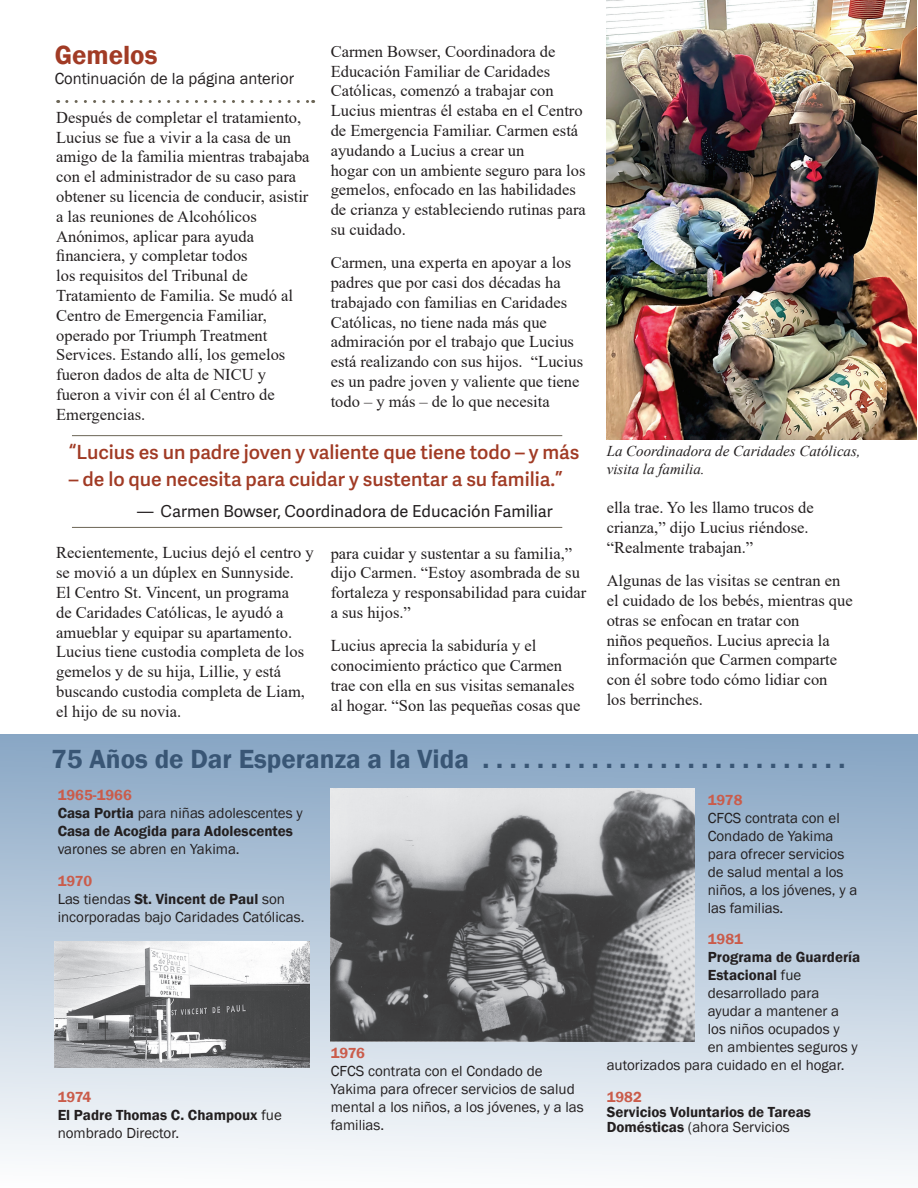
<style>
.page{position:relative;width:918px;height:1188px;background:#fff}
.page>*{position:absolute;margin:0;border:0;box-sizing:border-box;transform-origin:0 0}
.t1{font:600 27px "Franklin Gothic";color:#395675}
.t2{font:600 27px "Franklin Gothic";color:#a13b25}
.t3{font:600 19.5px "Adelle Sans";color:#a13b25}
.t4{font:16.5px/19.8px "Times New Roman";color:#231f20}
.t5{font:16.5px "Adelle Sans";color:#231f20}
.t6{font:16.5px "Franklin Gothic";color:#231f20}
.t7{font:15px/18px "Franklin Gothic";color:#231f20}
.t8{font:600 15px/18px "Franklin Gothic";color:#231f20}
.t9{font:italic 15px/18px "Times New Roman";color:#231f20}
.t10{font:600 15px "Franklin Gothic";color:#ca5c4b}
.s1{color:#ca5c4b}
.s2{font-weight:400}
.s3{font-weight:600;color:#ca5c4b}
.s4{font-weight:600}
</style>
<div class="page">
<div style="left:0;top:734px;width:918px;height:454px;background:linear-gradient(to bottom,#86a5c3,#fbfbfc)"></div>
<img style="left:331px;top:788px;width:363px;height:253px">
<img style="left:55px;top:942px;width:255px;height:125px">
<svg style="left:67px;top:100px;width:247px;height:3px"></svg>
<img style="left:607px;top:1px;width:309px;height:438px">
<hr style="left:72px;top:527px;width:490px;height:1px;background:#6b6556">
<hr style="left:72px;top:435px;width:490px;height:1px;background:#6b6556">
<h1 class="t2" style="left:55px;top:39px;width:104px">Gemelos</h1>
<p class="t6" style="left:55px;top:68px;width:241px">Continuación de la página anterior</p>
<p class="t4" style="left:56px;top:107px;width:255px">Después de completar el tratamiento,<br>Lucius se fue a vivir a la casa de un amigo de la familia mientras trabajaba con el administrador de su caso para obtener su licencia de conducir, asistir a las reuniones de Alcohólicos<br>Anónimos, aplicar para ayuda financiera, y completar todos<br>los requisitos del Tribunal de<br>Tratamiento de Familia. Se mudó al<br>Centro de Emergencia Familiar, operado por Triumph Treatment<br>Services. Estando allí, los gemelos fueron dados de alta de NICU y fueron a vivir con él al Centro de<br>Emergencias.</p>
<p class="t4" style="left:331px;top:41px;width:257px">Carmen Bowser, Coordinadora de<br>Educación Familiar de Caridades<br>Católicas, comenzó a trabajar con<br>Lucius mientras él estaba en el Centro de Emergencia Familiar. Carmen está ayudando a Lucius a crear un<br>hogar con un ambiente seguro para los gemelos, enfocado en las habilidades de crianza y estableciendo rutinas para su cuidado.</p>
<p class="t4" style="left:331px;top:252px;width:254px">Carmen, una experta en apoyar a los padres que por casi dos décadas ha trabajado con familias en Caridades Católicas, no tiene nada más que admiración por el trabajo que Lucius está realizando con sus hijos. “Lucius es un padre joven y valiente que tiene todo – y más – de lo que necesita</p>
<p class="t3" style="left:69px;top:438px;width:512px">“Lucius es un padre joven y valiente que tiene todo – y más</p>
<p class="t3" style="left:69px;top:465px;width:495px">– de lo que necesita para cuidar y sustentar a su familia.”</p>
<p class="t5" style="left:137px;top:500px;width:417px">— Carmen Bowser, Coordinadora de Educación Familiar</p>
<p class="t4" style="left:56px;top:542px;width:259px">Recientemente, Lucius dejó el centro y se movió a un dúplex en Sunnyside.<br>El Centro St. Vincent, un programa<br>de Caridades Católicas, le ayudó a amueblar y equipar su apartamento.<br>Lucius tiene custodia completa de los gemelos y de su hija, Lillie, y está buscando custodia completa de Liam, el hijo de su novia.</p>
<p class="t4" style="left:331px;top:543px;width:257px">para cuidar y sustentar a su familia,” dijo Carmen. “Estoy asombrada de su fortaleza y responsabilidad para cuidar a sus hijos.”</p>
<p class="t4" style="left:331px;top:635px;width:251px">Lucius aprecia la sabiduría y el conocimiento práctico que Carmen trae con ella en sus visitas semanales al hogar. “Son las pequeñas cosas que</p>
<p class="t9" style="left:607px;top:442px;width:256px">La Coordinadora de Caridades Católicas, visita la familia.</p>
<p class="t4" style="left:607px;top:497px;width:209px">ella trae. Yo les llamo trucos de crianza,” dijo Lucius riéndose. “Realmente trabajan.”</p>
<p class="t4" style="left:607px;top:570px;width:248px">Algunas de las visitas se centran en el cuidado de los bebés, mientras que otras se enfocan en tratar con<br>niños pequeños. Lucius aprecia la información que Carmen comparte con él sobre todo cómo lidiar con<br>los berrinches.</p>
<h1 class="t1" style="left:51px;top:743px;width:796px">75 Años de Dar Esperanza a la Vida . . . . . . . . . . . . . . . . . . . . . . . . . . .</h1>
<p class="t8" style="left:58px;top:786px;width:247px"><span class="s1">1965-1966<br></span>Casa Portia <span class="s2">para niñas adolescentes y<br></span>Casa de Acogida para Adolescentes</p>
<p class="t7" style="left:58px;top:841px;width:184px">varones se abren en Yakima.</p>
<p class="t7" style="left:58px;top:872px;width:248px"><span class="s3">1970<br></span>Las tiendas <span class="s4">St. Vincent de Paul</span> son incorporadas bajo Caridades Católicas.</p>
<p class="t8" style="left:58px;top:1088px;width:226px"><span class="s1">1974<br></span>El Padre Thomas C. Champoux <span class="s2">fue nombrado Director.</span></p>
<p class="t10" style="left:331px;top:1044px;width:36px">1976</p>
<p class="t7" style="left:331px;top:1063px;width:255px">CFCS contrata con el Condado de<br>Yakima para ofrecer servicios de salud mental a los niños, a los jóvenes, y a las familias.</p>
<p class="t10" style="left:708px;top:791px;width:36px">1978</p>
<p class="t7" style="left:708px;top:809px;width:151px">CFCS contrata con el<br>Condado de Yakima para ofrecer servicios de salud mental a los niños, a los jóvenes, y a las familias.</p>
<p class="t10" style="left:708px;top:930px;width:37px">1981</p>
<p class="t8" style="left:708px;top:948px;width:154px">Programa de Guardería</p>
<p class="t8" style="left:708px;top:966px;width:95px">Estacional <span class="s2">fue</span></p>
<p class="t7" style="left:708px;top:985px;width:113px">desarrollado para</p>
<p class="t7" style="left:708px;top:1003px;width:133px">ayudar a mantener a</p>
<p class="t7" style="left:708px;top:1021px;width:133px">los niños ocupados y</p>
<p class="t7" style="left:708px;top:1039px;width:151px">en ambientes seguros y</p>
<p class="t7" style="left:607px;top:1057px;width:240px">autorizados para cuidado en el hogar.</p>
<p class="t10" style="left:607px;top:1088px;width:37px">1982</p>
<p class="t8" style="left:607px;top:1104px;width:206px;line-height:15px">Servicios Voluntarios de Tareas<br>Domésticas <span class="s2">(ahora Servicios</span></p>
</div>
